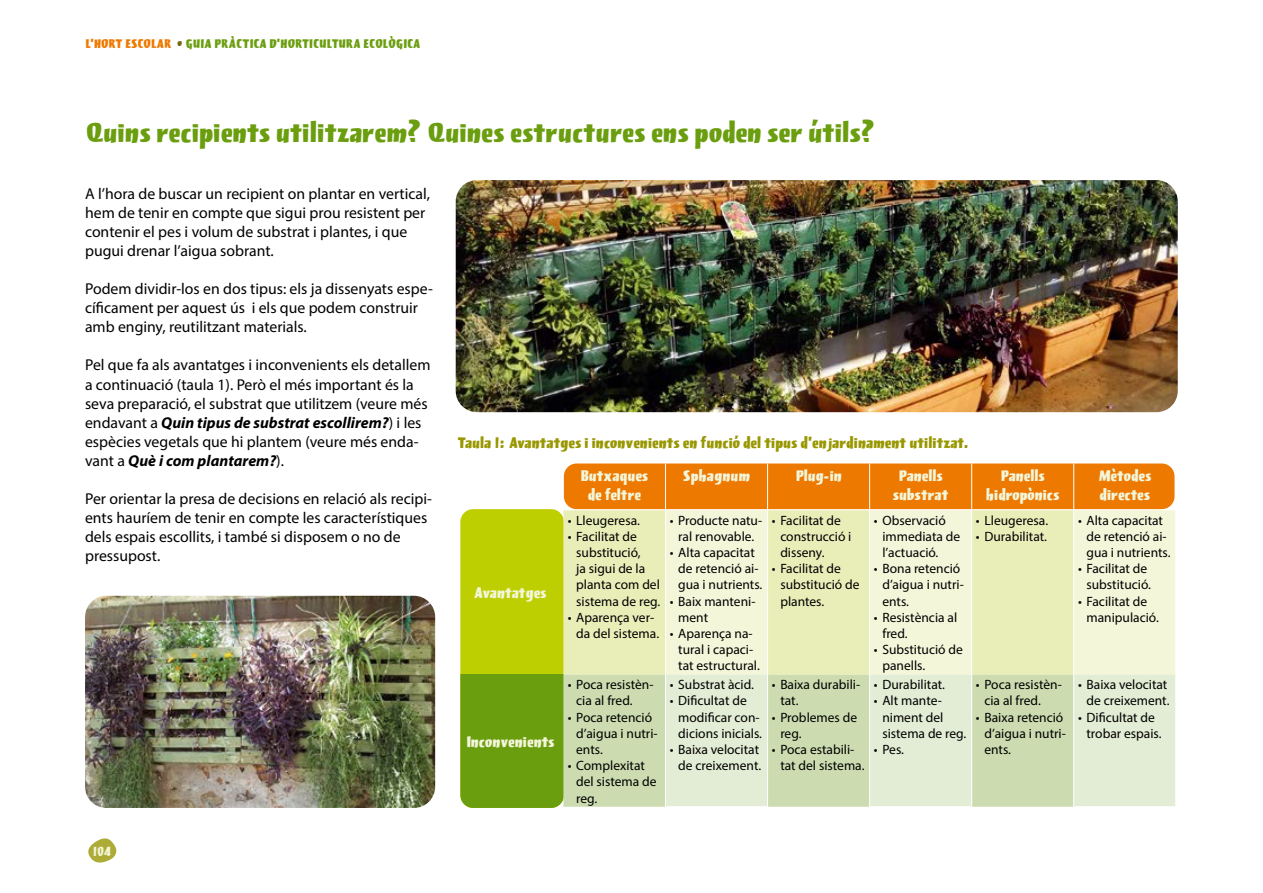
<style>
.page{position:relative;width:1263px;height:893px;background:#fff}
.page>*{position:absolute;margin:0;border:0;box-sizing:border-box;transform-origin:0 0}
.t1{font:28.5px "Lola";color:#6b9e0f}
.t2{font:15.75px/19px "Myriad Pro";color:#000}
.t3{font:15.75px/18.8px "Lola";letter-spacing:.005em;color:#f3f6d9;text-align:center}
.t4{font:15.75px "Lola";letter-spacing:.005em;color:#999700}
.t5{font:13.5px/16.2px "Myriad Pro";color:#000}
.t6{font:13.5px "Lola";color:#f3f6d9}
.t7{font:12.9px "Lola";letter-spacing:.005em;color:#6b9e0f}
.s1{color:#ee7900}
.s2{color:#766909}
.s3{font-weight:700;font-style:italic}
</style>
<div class="page">
<svg style="left:88px;top:838px;width:29px;height:25px"></svg>
<div style="left:460px;top:509px;width:104px;height:299px;background:#bdcf00;border-radius:13px"></div>
<div style="left:460px;top:674px;width:104px;height:134px;background:#6b9e0f"></div>
<div style="left:564px;top:463px;width:610px;height:46px;background:#ee7900;border-radius:13px"></div>
<div style="left:563px;top:510px;width:102px;height:165px;background:#e9eeb9"></div>
<svg style="left:666px;top:510px;width:509px;height:165px;fill:#f3f6d9"></svg>
<div style="left:563px;top:675px;width:102px;height:132px;background:#ccdcb0"></div>
<svg style="left:666px;top:675px;width:509px;height:132px;fill:#e3ecd4"></svg>
<hr style="left:665px;top:463px;width:1px;height:47px;background:#fff">
<hr style="left:767px;top:463px;width:1px;height:47px;background:#fff">
<hr style="left:767px;top:510px;width:1px;height:165px;background:#fff">
<hr style="left:767px;top:675px;width:1px;height:131px;background:#fff">
<hr style="left:665px;top:806px;width:103px;height:1px;background:#fff">
<hr style="left:869px;top:463px;width:1px;height:47px;background:#fff">
<hr style="left:971px;top:463px;width:1px;height:47px;background:#fff">
<hr style="left:869px;top:510px;width:1px;height:165px;background:#fff">
<hr style="left:971px;top:510px;width:1px;height:165px;background:#fff">
<hr style="left:869px;top:675px;width:1px;height:131px;background:#fff">
<hr style="left:971px;top:675px;width:1px;height:131px;background:#fff">
<hr style="left:869px;top:806px;width:103px;height:1px;background:#fff">
<hr style="left:1073px;top:463px;width:1px;height:47px;background:#fff">
<hr style="left:1073px;top:510px;width:1px;height:165px;background:#fff">
<hr style="left:1073px;top:675px;width:1px;height:131px;background:#fff">
<hr style="left:1073px;top:806px;width:103px;height:1px;background:#fff">
<img style="left:456px;top:180px;width:722px;height:232px">
<img style="left:85px;top:596px;width:350px;height:212px">
<p class="t7" style="left:85px;top:36px;width:337px"><span class="s1">L’HORT ESCOLAR</span> <span class="s2">•</span> GUIA PRÀCTICA D’HORTICULTURA ECOLÒGICA</p>
<h1 class="t1" style="left:85px;top:115px;width:791px">Quins recipients utilitzarem? Quines estructures ens poden ser útils?</h1>
<p class="t2" style="left:85px;top:184px;width:346px">A l’hora de buscar un recipient on plantar en vertical, hem de tenir en compte que sigui prou resistent per contenir el pes i volum de substrat i plantes, i que pugui drenar l’aigua sobrant.</p>
<p class="t2" style="left:85px;top:279px;width:349px">Podem dividir-los en dos tipus: els ja dissenyats espe&shy;cíficament per aquest ús i els que podem construir amb enginy, reutilitzant materials.</p>
<p class="t2" style="left:85px;top:355px;width:347px">Pel que fa als avantatges i inconvenients els detallem a continuació (taula 1). Però el més important és la seva preparació, el substrat que utilitzem (veure més endavant a <span class="s3">Quin tipus de substrat escollirem?</span>) i les espècies vegetals que hi plantem (veure més enda&shy;vant a <span class="s3">Què i com plantarem?</span>).</p>
<p class="t2" style="left:85px;top:489px;width:348px">Per orientar la presa de decisions en relació als recipi&shy;ents hauríem de tenir en compte les característiques dels espais escollits, i també si disposem o no de pressupost.</p>
<p class="t4" style="left:457px;top:433px;width:512px">Taula 1: Avantatges i inconvenients en funció del tipus d’enjardinament utilitzat.</p>
<p class="t3" style="left:581px;top:466px;width:69px">Butxaques de feltre</p>
<p class="t3" style="left:683px;top:466px;width:69px">Sphagnum</p>
<p class="t3" style="left:795px;top:466px;width:48px">Plug-in</p>
<p class="t3" style="left:893px;top:466px;width:57px">Panells substrat</p>
<p class="t3" style="left:986px;top:466px;width:75px">Panells hidropònics</p>
<p class="t3" style="left:1098px;top:466px;width:55px;text-align:left">Mètodes directes</p>
<p class="t5" style="left:568px;top:512px;width:74px">• Lleugeresa.</p>
<p class="t5" style="left:576px;top:528px;width:86px;text-indent:-9px">• Facilitat de substitució,<br>ja sigui de la planta com del sistema de reg.</p>
<p class="t5" style="left:576px;top:609px;width:84px;text-indent:-9px">• Aparença ver&shy;da del sistema.</p>
<p class="t5" style="left:670px;top:512px;width:94px;text-align:center">• Producte natu&shy;ral renovable.</p>
<p class="t5" style="left:678px;top:544px;width:86px;text-indent:-9px">• Alta capacitat de retenció ai&shy;gua i nutrients.</p>
<p class="t5" style="left:678px;top:593px;width:79px;text-indent:-9px">• Baix manteni&shy;ment</p>
<p class="t5" style="left:678px;top:625px;width:83px;text-indent:-9px">• Aparença na&shy;tural i capaci&shy;tat estructural.</p>
<p class="t5" style="left:780px;top:512px;width:73px;text-indent:-9px">• Facilitat de construcció i disseny.</p>
<p class="t5" style="left:780px;top:560px;width:81px;text-indent:-9px">• Facilitat de substitució de plantes.</p>
<p class="t5" style="left:882px;top:512px;width:79px;text-indent:-9px">• Observació immediata de l’actuació.</p>
<p class="t5" style="left:882px;top:560px;width:83px;text-indent:-9px">• Bona retenció d’aigua i nutri&shy;ents.</p>
<p class="t5" style="left:882px;top:609px;width:76px;text-indent:-9px">• Resistència al fred.</p>
<p class="t5" style="left:882px;top:641px;width:82px;text-indent:-9px">• Substitució de panells.</p>
<p class="t5" style="left:976px;top:512px;width:74px">• Lleugeresa.</p>
<p class="t5" style="left:976px;top:528px;width:73px">• Durabilitat.</p>
<p class="t5" style="left:1086px;top:512px;width:86px;text-indent:-9px">• Alta capacitat de retenció ai&shy;gua i nutrients.</p>
<p class="t5" style="left:1078px;top:560px;width:74px;text-align:right">• Facilitat de substitució.</p>
<p class="t5" style="left:1086px;top:593px;width:74px;text-indent:-9px">• Facilitat de manipulació.</p>
<p class="t3" style="left:474px;top:584px;width:74px">Avantatges</p>
<p class="t6" style="left:93px;top:843px;width:19px">104</p>
<p class="t3" style="left:466px;top:732px;width:90px">Inconvenients</p>
<p class="t5" style="left:576px;top:676px;width:79px;text-indent:-9px">• Poca resistèn&shy;cia al fred.</p>
<p class="t5" style="left:576px;top:709px;width:83px;text-indent:-9px">• Poca retenció d’aigua i nutri&shy;ents.</p>
<p class="t5" style="left:576px;top:757px;width:82px;text-indent:-9px">• Complexitat del sistema de reg.</p>
<p class="t5" style="left:670px;top:676px;width:86px">• Substrat àcid.</p>
<p class="t5" style="left:678px;top:692px;width:85px;text-indent:-9px">• Dificultat de modificar con&shy;dicions inicials.</p>
<p class="t5" style="left:670px;top:741px;width:93px;text-align:right">• Baixa velocitat de creixement.</p>
<p class="t5" style="left:780px;top:676px;width:81px;text-indent:-9px">• Baixa durabili&shy;tat.</p>
<p class="t5" style="left:780px;top:709px;width:78px;text-indent:-9px">• Problemes de reg.</p>
<p class="t5" style="left:780px;top:741px;width:86px;text-indent:-9px">• Poca estabili&shy;tat del sistema.</p>
<p class="t5" style="left:874px;top:676px;width:73px">• Durabilitat.</p>
<p class="t5" style="left:882px;top:692px;width:86px;text-indent:-9px">• Alt mante&shy;niment del sistema de reg.</p>
<p class="t5" style="left:874px;top:741px;width:32px">• Pes.</p>
<p class="t5" style="left:984px;top:676px;width:79px;text-indent:-9px">• Poca resistèn&shy;cia al fred.</p>
<p class="t5" style="left:984px;top:709px;width:83px;text-indent:-9px">• Baixa retenció d’aigua i nutri&shy;ents.</p>
<p class="t5" style="left:1078px;top:676px;width:93px;text-align:right">• Baixa velocitat de creixement.</p>
<p class="t5" style="left:1086px;top:709px;width:77px;text-indent:-9px">• Dificultat de trobar espais.</p>
</div>
